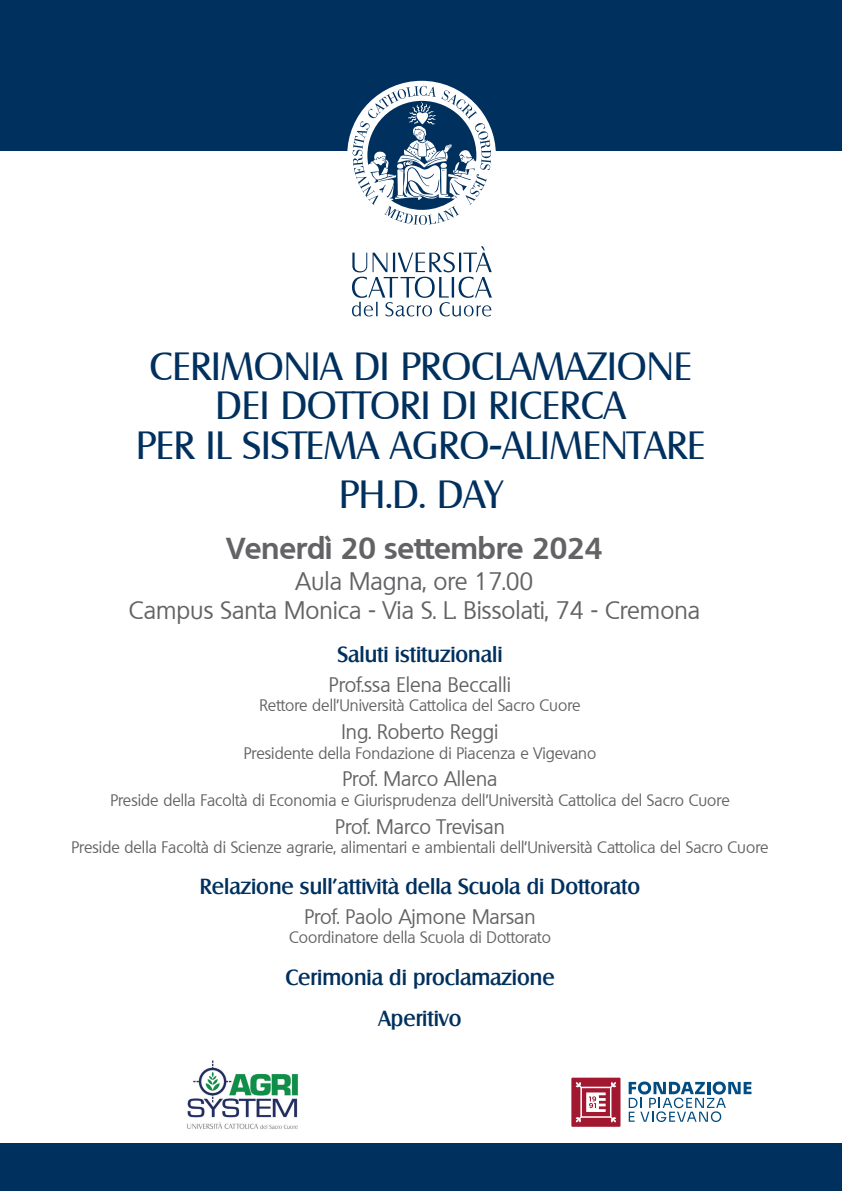
<style>
.page{position:relative;width:842px;height:1191px;background:#fff}
.page>*{position:absolute;margin:0;border:0;box-sizing:border-box;transform-origin:0 0}
.t1{font:38.3px "Salzburg";color:#00305e}
.t2{font:700 29.5px "Quebec";color:#636366}
.t3{font:24.2px "Quebec";color:#636366}
.t4{font:500 21.3px "Salzburg";color:#00305e}
.t5{font:20.1px "Quebec";color:#636366}
.t6{font:15.9px "Quebec";color:#636366}
</style>
<div class="page">
<div style="left:0;top:0;width:842px;height:150px;background:#00305e"></div>
<div style="left:0;top:1143px;width:842px;height:48px;background:#00305e"></div>
<div style="left:347px;top:81px;width:149px;height:148px;background:#fff;border-radius:50%"></div>
<svg style="left:352px;top:86px;width:139px;height:139px"></svg>
<svg style="left:352px;top:246px;width:140px;height:70px"></svg>
<img style="left:187px;top:1060px;width:111px;height:69px">
<svg style="left:629px;top:1081px;width:122px;height:41px"></svg>
<svg style="left:571px;top:1077px;width:49px;height:49px"></svg>
<p class="t1" style="left:149px;top:343px;width:544px">CERIMONIA DI PROCLAMAZIONE</p>
<p class="t1" style="left:216px;top:383px;width:412px">DEI DOTTORI DI RICERCA</p>
<p class="t1" style="left:136px;top:422px;width:571px">PER IL SISTEMA AGRO-ALIMENTARE</p>
<p class="t1" style="left:339px;top:471px;width:165px">PH.D. DAY</p>
<p class="t2" style="left:227px;top:529px;width:377px">Venerdì 20 settembre 2024</p>
<p class="t3" style="left:296px;top:566px;width:239px">Aula Magna, ore 17.00</p>
<p class="t3" style="left:129px;top:595px;width:573px">Campus Santa Monica - Via S. L. Bissolati, 74 - Cremona</p>
<p class="t4" style="left:337px;top:642px;width:167px">Saluti istituzionali</p>
<p class="t5" style="left:329px;top:671px;width:184px">Prof.ssa Elena Beccalli</p>
<p class="t6" style="left:259px;top:695px;width:323px">Rettore dell’Università Cattolica del Sacro Cuore</p>
<p class="t5" style="left:341px;top:719px;width:159px">Ing. Roberto Reggi</p>
<p class="t6" style="left:244px;top:742px;width:354px">Presidente della Fondazione di Piacenza e Vigevano</p>
<p class="t5" style="left:342px;top:766px;width:157px">Prof. Marco Allena</p>
<p class="t6" style="left:110px;top:790px;width:621px">Preside della Facoltà di Economia e Giurisprudenza dell’Università Cattolica del Sacro Cuore</p>
<p class="t5" style="left:335px;top:813px;width:171px">Prof. Marco Trevisan</p>
<p class="t6" style="left:71px;top:837px;width:699px">Preside della Facoltà di Scienze agrarie, alimentari e ambientali dell’Università Cattolica del Sacro Cuore</p>
<p class="t4" style="left:200px;top:874px;width:442px">Relazione sull’attività della Scuola di Dottorato</p>
<p class="t5" style="left:304px;top:903px;width:233px">Prof. Paolo Ajmone Marsan</p>
<p class="t6" style="left:289px;top:927px;width:263px">Coordinatore della Scuola di Dottorato</p>
<p class="t4" style="left:285px;top:964px;width:271px">Cerimonia di proclamazione</p>
<p class="t4" style="left:378px;top:1005px;width:85px">Aperitivo</p>
</div>
